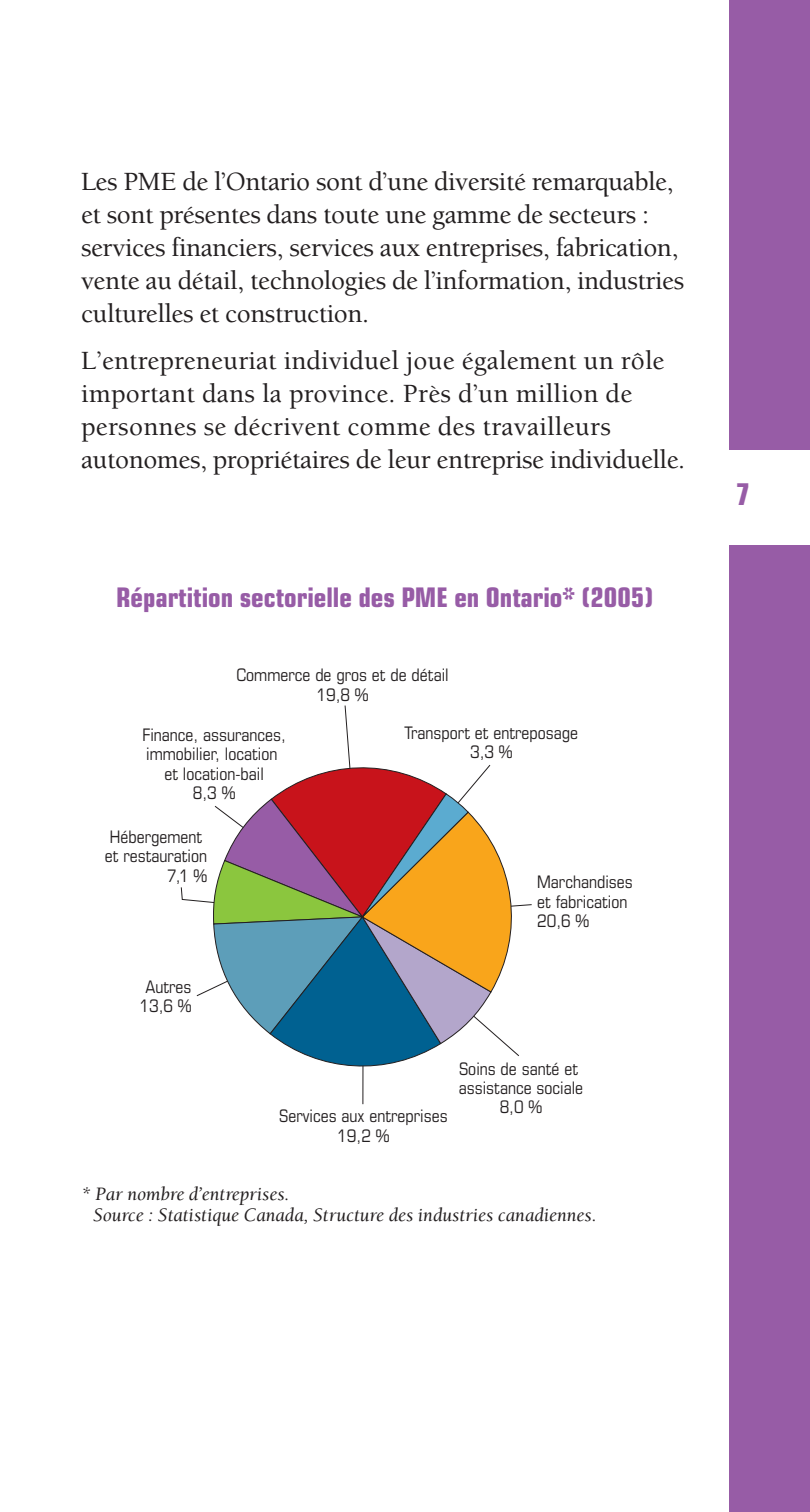
<style>
.page{position:relative;width:810px;height:1512px;background:#fff}
.page>*{position:absolute;margin:0;border:0;box-sizing:border-box;transform-origin:0 0}
.t1{font:700 condensed 30px "Eurostile LT";color:#975ca6}
.t2{font:500 27px/33px "Berkeley LT";letter-spacing:-.015em;color:#231f20}
.t3{font:500 27px/33px "Berkeley LT";letter-spacing:.005em;color:#231f20}
.t4{font:700 condensed 27px "Eurostile LT";color:#975ca6}
.t5{font:italic 19.5px/21px "Berkeley LT";color:#231f20}
.t6{font:condensed 17.4px/19.5px "Eurostile";color:#231f20;text-align:center}
</style>
<div class="page">
<div style="left:729px;top:0;width:81px;height:1512px;background:#975ca6"></div>
<div style="left:729px;top:450px;width:81px;height:94px;background:#fff"></div>
<hr style="left:362px;top:917px;width:2px;height:187px;background:#231f20">
<svg style="left:181px;top:705px;width:351px;height:376px"></svg>
<p class="t2" style="left:81px;top:165px;width:605px">Les PME de l’Ontario sont d’une diversité remarquable, et sont présentes dans toute une gamme de secteurs : services financiers, services aux entreprises, fabrication, vente au détail, technologies de l’information, industries culturelles et construction.</p>
<h2 class="t3" style="left:81px;top:344px;width:606px">L’entrepreneuriat individuel joue également un rôle important dans la province. Près d’un million de personnes se décrivent comme des travailleurs autonomes, propriétaires de leur entreprise individuelle.</h2>
<h2 class="t4" style="left:116px;top:587px;width:539px">Répartition sectorielle des PME en Ontario* (2005)</h2>
<p class="t6" style="left:326px;top:667px;width:117px;text-align:left;text-indent:-90px">Commerce de gros et de déta<br>9,8 %</p>
<p class="t6" style="left:405px;top:724px;width:175px">Transport et entreposage<br>3,3 %</p>
<p class="t6" style="left:142px;top:726px;width:145px">Finance, assurances, mmobilier, location et location-bail<br>8,3 %</p>
<p class="t6" style="left:110px;top:828px;width:88px">Hébergemen</p>
<p class="t6" style="left:105px;top:848px;width:104px">et restauration</p>
<p class="t6" style="left:167px;top:867px;width:42px">7,1 %</p>
<p class="t6" style="left:146px;top:978px;width:48px;text-align:left">Autres<br>3,6 %</p>
<p class="t6" style="left:537px;top:874px;width:97px;text-align:left">Marchandises et fabrication<br>20,6 %</p>
<p class="t6" style="left:279px;top:1108px;width:170px">Services aux entreprises<br>9,2 %</p>
<p class="t6" style="left:459px;top:1060px;width:126px">Soins de santé et assistance sociale<br>8,0 %</p>
<p class="t5" style="left:93px;top:1183px;width:505px;text-indent:-12px">* Par nombre d’entreprises.<br>Source : Statistique Canada, Structure des industries canadiennes.</p>
<h1 class="t1" style="left:736px;top:484px;width:16px">7</h1>
</div>
